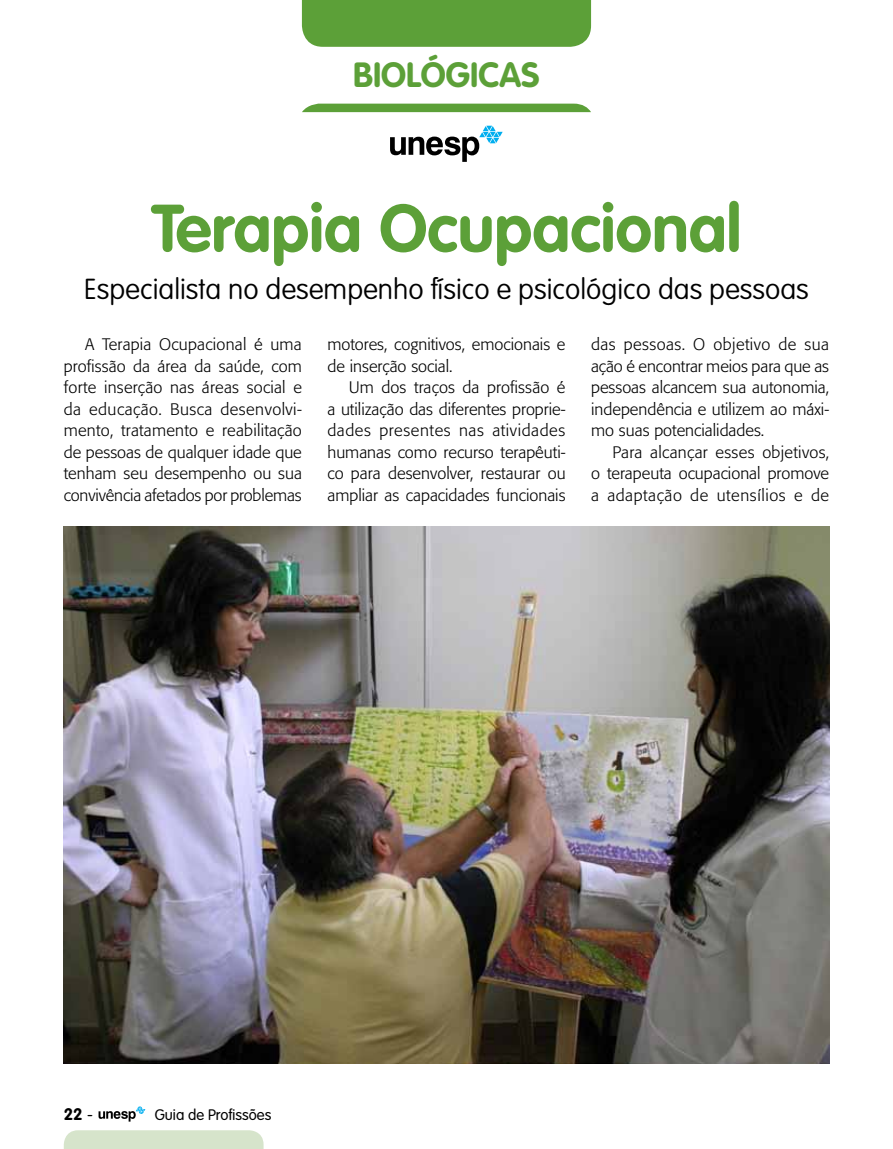
<style>
.page{position:relative;width:893px;height:1149px;background:#fff}
.page>*{position:absolute;margin:0;border:0;box-sizing:border-box;transform-origin:0 0}
.t1{font:700 66px "VAG Rounded";color:#5ca038}
.t2{font:700 34.5px "VAG Rounded";color:#5ca038}
.t3{font:100 28.5px "VAG Rounded";color:#000}
.t4{font:300 16.5px/21.5px "Formata";color:#000;text-align:justify}
.t5{font:700 16.5px "VAG Rounded";color:#000}
.t6{font:300 15px "VAG Rounded";color:#000}
</style>
<div class="page">
<div style="left:302px;top:104px;width:289px;height:8px;background:#5ca038"></div>
<div style="left:302px;top:0;width:289px;height:47px;background:#5ca038"></div>
<svg style="left:64px;top:1130px;width:200px;height:18px;background:#d7e5cd"></svg>
<svg style="left:99px;top:1106px;width:46px;height:15px"></svg>
<svg style="left:390px;top:126px;width:113px;height:36px"></svg>
<img style="left:64px;top:526px;width:765px;height:537px">
<h2 class="t2" style="left:353px;top:55px;width:188px">biológicas</h2>
<h1 class="t1" style="left:152px;top:189px;width:591px">Terapia Ocupacional</h1>
<h3 class="t3" style="left:84px;top:272px;width:726px">Especialista no desempenho físico e psicológico das pessoas</h3>
<p class="t4" style="left:64px;top:334px;width:240px;text-indent:21px">A Terapia Ocupacional é uma profissão da área da saúde, com forte inserção nas áreas social e da educação. Busca desenvolvi&shy;mento, tratamento e reabilitação de pessoas de qualquer idade que tenham seu desempenho ou sua convivência afetados por problemas</p>
<p class="t4" style="left:327px;top:334px;width:240px">motores, cognitivos, emocionais e de inserção social.</p>
<p class="t4" style="left:591px;top:334px;width:240px">das pessoas. O objetivo de sua ação é encontrar meios para que as pessoas alcancem sua autonomia, independência e utilizem ao máxi&shy;mo suas potencialidades.</p>
<p class="t4" style="left:591px;top:441px;width:240px;text-indent:21px">Para alcançar esses objetivos, o terapeuta ocupacional promove a adaptação de utensílios e de</p>
<p class="t4" style="left:327px;top:377px;width:240px;text-indent:21px">Um dos traços da profissão é a utilização das diferentes proprie&shy;dades presentes nas atividades humanas como recurso terapêuti&shy;co para desenvolver, restaurar ou ampliar as capacidades funcionais</p>
<p class="t5" style="left:64px;top:1103px;width:20px">22</p>
<p class="t6" style="left:155px;top:1105px;width:118px">Guia de Profissões</p>
</div>
